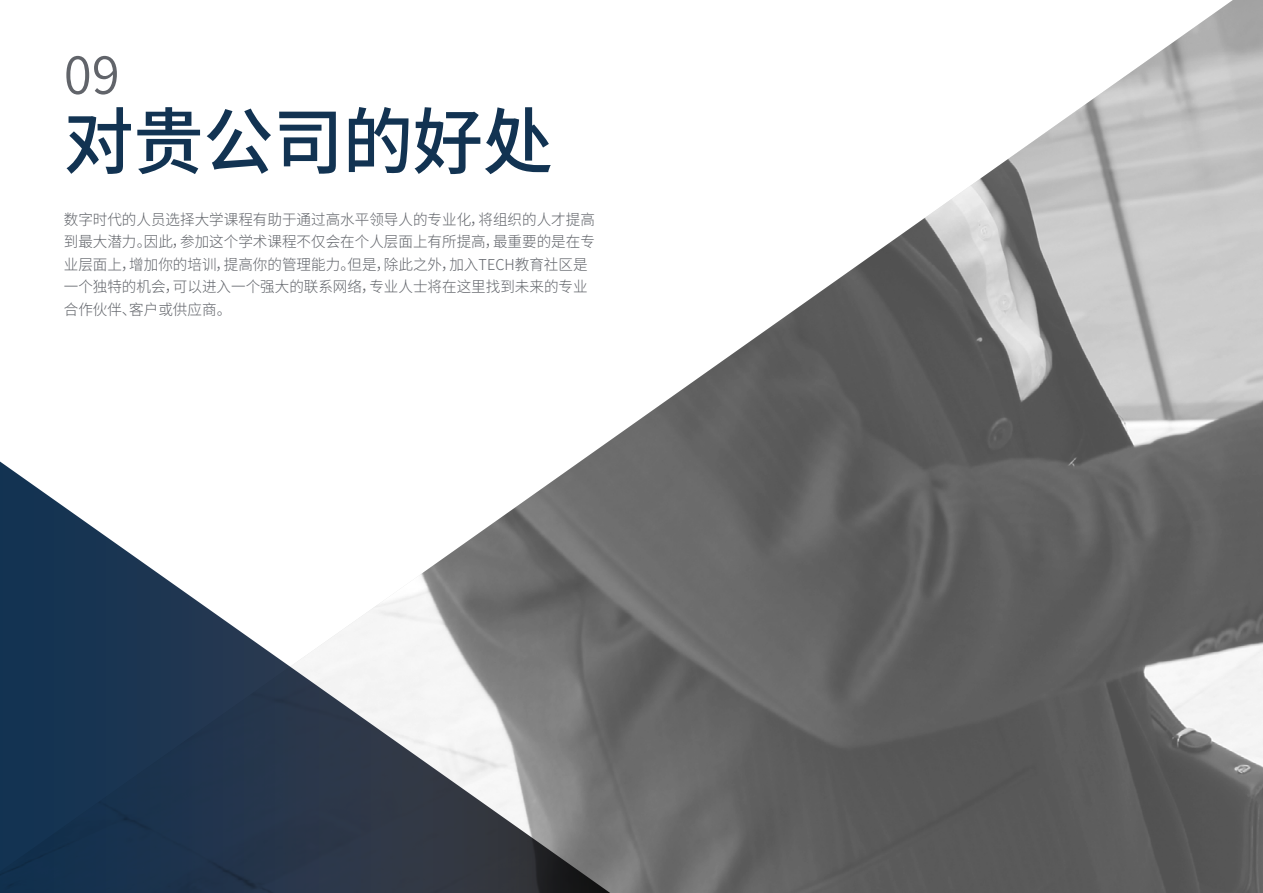
<style>
.page{position:relative;width:1263px;height:893px;background:#fff}
.page>*{position:absolute;margin:0;border:0;box-sizing:border-box;transform-origin:0 0}
.t1{font:500 72px "Source Han Sans CN";color:#123352}
.t2{font:52.5px "Source Han Sans CN";color:#61646a}
.t3{font:300 15px/22.5px "Source Han Sans CN";color:#61646a}
</style>
<div class="page">
<img style="left:602px;top:0;width:661px;height:893px">
<svg style="left:0;top:446px;width:640px;height:447px"></svg>
<h2 class="t2" style="left:64px;top:45px;width:57px">09</h2>
<h1 class="t1" style="left:64px;top:101px;width:490px">对贵公司的好处</h1>
<p class="t3" style="left:64px;top:208px;width:533px">数字时代的人员选择大学课程有助于通过高水平领导人的专业化，将组织的人才提高到最大潜力。因此，参加这个学术课程不仅会在个人层面上有所提高，最重要的是在专业层面上，增加你的培训，提高你的管理能力。但是，除此之外，加入TECH教育社区是一个独特的机会，可以进入一个强大的联系网络，专业人士将在这里找到未来的专业合作伙伴、客户或供应商。</p>
</div>
